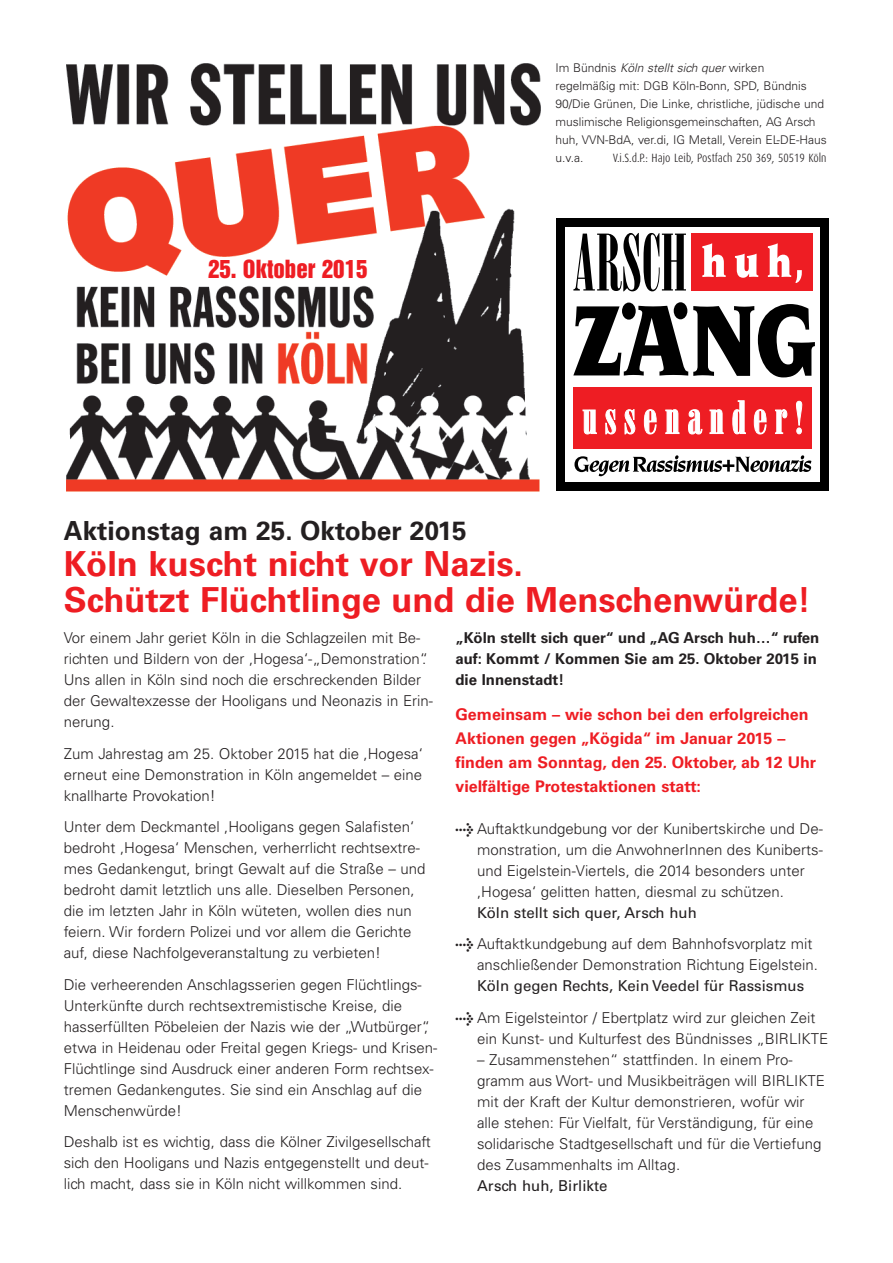
<style>
.page{position:relative;width:893px;height:1263px;background:#fff}
.page>*{position:absolute;margin:0;border:0;box-sizing:border-box;transform-origin:0 0}
.t1{font:700 34.5px/36px "Univers LT Std";color:#ee1d23}
.t2{font:700 26.25px "Univers LT Std";color:#231f20}
.t3{font:22.95px "Helvetica Inserat";color:#ee1d23}
.t4{font:700 16.05px/24px "Univers LT Std";color:#ee1d23}
.t5{font:300 15px/21px "Univers LT Std";color:#231f20}
.t6{font:700 15px/21px "Univers LT Std";color:#231f20}
.t7{font:15px "Univers LT Std";color:#231f20}
.t8{font:300 12px/18px "Univers LT Std";color:#231f20}
.t9{font:300 12px "Dax Condensed";color:#231f20}
.s1{font-style:italic}
.s2{font-family:"Meta Bold Expert";font-weight:400}
.s3{font-weight:400}
</style>
<div class="page">
<img style="left:66px;top:63px;width:475px;height:429px">
<div style="left:556px;top:218px;width:273px;height:273px;background:#000"></div>
<div style="left:565px;top:227px;width:255px;height:255px;background:#fff"></div>
<div style="left:573px;top:387px;width:239px;height:62px;background:#ee1d23"></div>
<div style="left:691px;top:234px;width:121px;height:57px;background:#ee1d23"></div>
<svg style="left:702px;top:243px;width:24px;height:34px"></svg>
<svg style="left:735px;top:254px;width:23px;height:24px"></svg>
<svg style="left:768px;top:243px;width:34px;height:40px"></svg>
<svg style="left:674px;top:302px;width:13px;height:17px"></svg>
<div style="left:622px;top:303px;width:14px;height:17px;background:#000;border-radius:50%"></div>
<svg style="left:573px;top:304px;width:242px;height:73px"></svg>
<svg style="left:573px;top:233px;width:113px;height:58px"></svg>
<svg style="left:583px;top:410px;width:13px;height:24px"></svg>
<svg style="left:606px;top:410px;width:10px;height:24px"></svg>
<svg style="left:625px;top:410px;width:10px;height:24px"></svg>
<svg style="left:644px;top:410px;width:12px;height:24px"></svg>
<svg style="left:666px;top:410px;width:13px;height:24px"></svg>
<svg style="left:688px;top:410px;width:14px;height:24px"></svg>
<svg style="left:710px;top:410px;width:13px;height:24px"></svg>
<svg style="left:733px;top:401px;width:12px;height:33px"></svg>
<svg style="left:754px;top:410px;width:12px;height:24px"></svg>
<svg style="left:775px;top:410px;width:12px;height:24px"></svg>
<svg style="left:796px;top:401px;width:6px;height:33px"></svg>
<svg style="left:574px;top:455px;width:237px;height:21px"></svg>
<h3 class="t3" style="left:208px;top:260px;width:161px">25. Oktober 2015</h3>
<p class="t8" style="left:556px;top:60px;width:273px">Im Bündnis <span class="s1">Köln stellt sich quer</span> wirken regelmäßig mit: DGB Köln-Bonn, SPD, Bündnis 90/Die Grünen, Die Linke, christliche, jüdische und muslimische Religionsgemeinschaften, AG Arsch huh, VVN-BdA, ver.di, IG Metall, Verein EL-DE-Haus u.v.a.</p>
<p class="t9" style="left:613px;top:151px;width:215px">V.i.S.d.P.: Hajo Leib, Postfach 250 369, 50519 Köln</p>
<h2 class="t2" style="left:64px;top:521px;width:404px">Aktionstag am 25. Oktober 2015</h2>
<h1 class="t1" style="left:64px;top:549px;width:749px">Köln kuscht nicht vor Nazis.<br>Schützt Flüchtlinge und die Menschenwürde!</h1>
<p class="t5" style="left:64px;top:629px;width:371px">Vor einem Jahr geriet Köln in die Schlagzeilen mit Be&shy;richten und Bildern von der ,Hogesa‘-„Demonstration“.<br>Uns allen in Köln sind noch die erschreckenden Bilder der Gewaltexzesse der Hooligans und Neonazis in Erin&shy;nerung.</p>
<p class="t5" style="left:64px;top:744px;width:361px;text-align:justify">Zum Jahrestag am 25. Oktober 2015 hat die ,Hogesa‘ erneut eine Demonstration in Köln angemeldet – eine knallharte Provokation!</p>
<p class="t5" style="left:64px;top:818px;width:363px">Unter dem Deckmantel ,Hooligans gegen Salafisten‘ bedroht ,Hogesa‘ Menschen, verherrlicht rechtsextre&shy;mes Gedankengut, bringt Gewalt auf die Straße – und bedroht damit letztlich uns alle. Dieselben Personen, die im letzten Jahr in Köln wüteten, wollen dies nun feiern. Wir fordern Polizei und vor allem die Gerichte auf, diese Nachfolgeveranstaltung zu verbieten!</p>
<p class="t5" style="left:64px;top:975px;width:375px">Die verheerenden Anschlagsserien gegen Flüchtlings-Unterkünfte durch rechtsextremistische Kreise, die hasserfüllten Pöbeleien der Nazis wie der „Wutbürger“, etwa in Heidenau oder Freital gegen Kriegs- und Krisen-Flüchtlinge sind Ausdruck einer anderen Form rechtsex&shy;tremen Gedankengutes. Sie sind ein Anschlag auf die Menschenwürde!</p>
<p class="t5" style="left:64px;top:1133px;width:369px">Deshalb ist es wichtig, dass die Kölner Zivilgesellschaft sich den Hooligans und Nazis entgegenstellt und deut&shy;lich macht, dass sie in Köln nicht willkommen sind.</p>
<p class="t6" style="left:455px;top:629px;width:365px">„Köln stellt sich quer“ und „AG Arsch huh…“ rufen auf: Kommt / Kommen Sie am 25. Oktober 2015 in die Innenstadt!</p>
<p class="t4" style="left:455px;top:704px;width:362px">Gemeinsam – wie schon bei den erfolgreichen Aktionen gegen „Kögida“ im Januar 2015 – finden am Sonntag, den 25. Oktober, ab 12 Uhr vielfältige Protestaktionen statt:</p>
<p class="t5" style="left:477px;top:819px;width:347px;text-indent:-22px"><span class="s2">l</span> Auftaktkundgebung vor der Kunibertskirche und De&shy;monstration, um die AnwohnerInnen des Kuniberts&shy;und Eigelstein-Viertels, die 2014 besonders unter ,Hogesa‘ gelitten hatten, diesmal zu schützen.</p>
<p class="t5" style="left:455px;top:898px;width:358px;line-height:31.5px;text-indent:22px"><span class="s3">Köln stellt sich quer, Arsch huh<br></span><span class="s2">l</span> Auftaktkundgebung auf dem Bahnhofsvorplatz mit</p>
<p class="t5" style="left:477px;top:956px;width:343px">anschließender Demonstration Richtung Eigelstein.</p>
<p class="t5" style="left:455px;top:972px;width:362px;line-height:31.5px;text-indent:22px"><span class="s3">Köln gegen Rechts, Kein Veedel für Rassismus </span><span class="s2">l</span> Am Eigelsteintor / Ebertplatz wird zur gleichen Zeit</p>
<p class="t5" style="left:477px;top:1029px;width:353px">ein Kunst- und Kulturfest des Bündnisses „BIRLIKTE</p>
<p class="t5" style="left:477px;top:1050px;width:349px">– Zusammenstehen“ stattfinden. In einem Pro&shy;gramm aus Wort- und Musikbeiträgen will BIRLIKTE mit der Kraft der Kultur demonstrieren, wofür wir alle stehen: Für Vielfalt, für Verständigung, für eine solidarische Stadtgesellschaft und für die Vertiefung des Zusammenhalts im Alltag.</p>
<p class="t7" style="left:477px;top:1180px;width:132px">Arsch huh, Birlikte</p>
</div>
